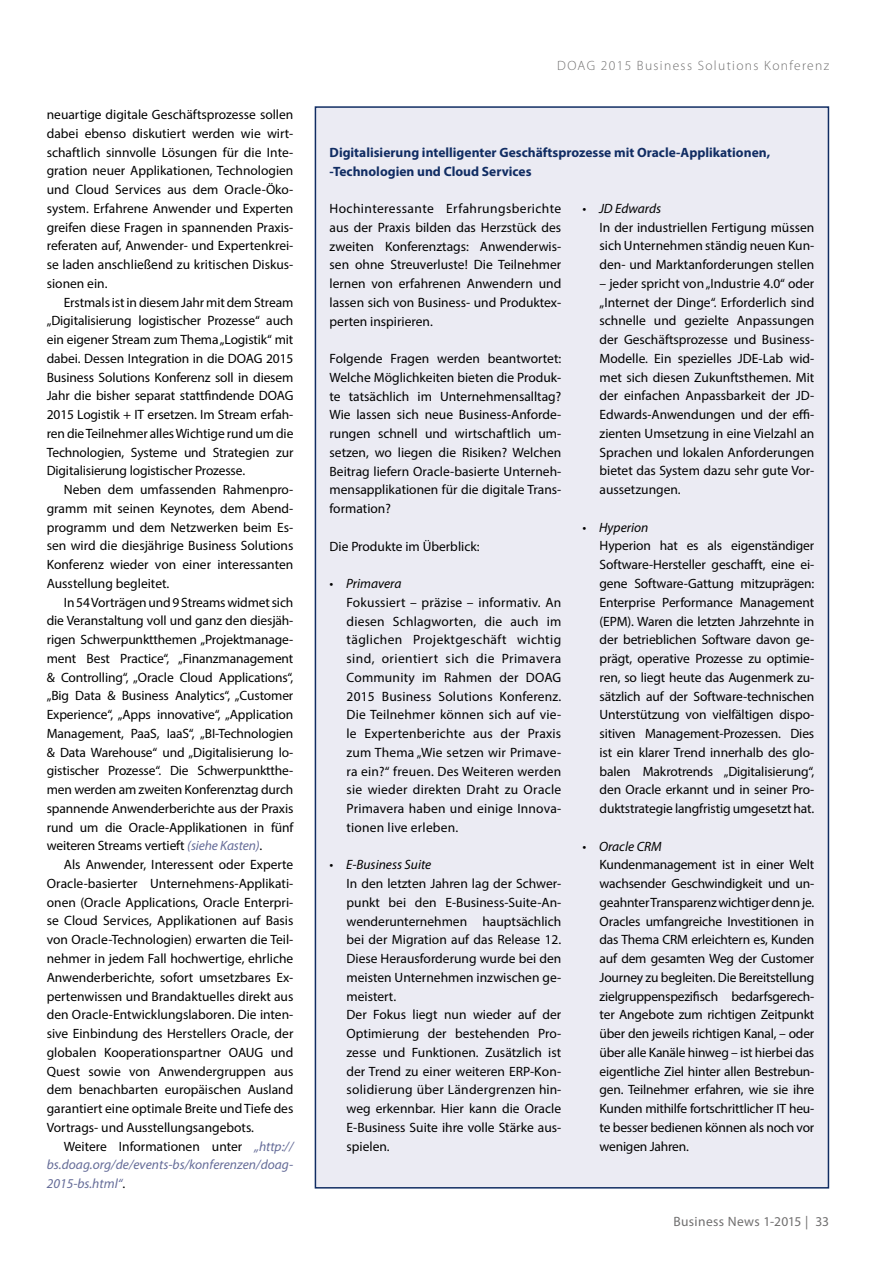
<style>
.page{position:relative;width:893px;height:1263px;background:#fff}
.page>*{position:absolute;margin:0;border:0;box-sizing:border-box;transform-origin:0 0}
.t1{font:13.5px/18.8px "Myriad Pro";color:#000;text-align:justify}
.t2{font:700 13.5px/18.8px "Myriad Pro";color:#112d63}
.t3{font:italic 13.5px/18.8px "Myriad Pro";letter-spacing:.005em;color:#656c98;text-align:justify}
.t4{font:italic 13.5px "Myriad Pro";color:#000}
.t5{font:300 13.5px "Myriad Pro";letter-spacing:.1em;color:#706f6f}
.t6{font:13.5px "Myriad Pro";letter-spacing:.025em;color:#706f6f}
.s1{font-style:italic;color:#656c98}
.s2{font-style:normal;color:#000}
</style>
<div class="page">
<div style="left:315px;top:106px;width:514px;height:1082px;background:#ebebf3;border:2px solid #112d63"></div>
<p class="t1" style="left:47px;top:105px;width:248px">neuartige digitale Geschäftsprozesse sollen dabei ebenso diskutiert werden wie wirt&shy;schaftlich sinnvolle Lösungen für die Inte&shy;gration neuer Applikationen, Technologien und Cloud Services aus dem Oracle-Öko&shy;system. Erfahrene Anwender und Experten greifen diese Fragen in spannenden Praxis&shy;referaten auf, Anwender- und Expertenkrei&shy;se laden anschließend zu kritischen Diskus&shy;sionen ein.</p>
<p class="t1" style="left:47px;top:292px;width:248px;text-indent:17px">Erstmals ist in diesem Jahr mit dem Stream „Digitalisierung logistischer Prozesse“ auch ein eigener Stream zum Thema „Logistik“ mit dabei. Dessen Integration in die DOAG 2015<br>Business Solutions Konferenz soll in diesem Jahr die bisher separat stattfindende DOAG 2015 Logistik + IT ersetzen. Im Stream erfah&shy;ren die Teilnehmer alles Wichtige rund um die Technologien, Systeme und Strategien zur Digitalisierung logistischer Prozesse.</p>
<p class="t1" style="left:47px;top:480px;width:248px;text-indent:17px">Neben dem umfassenden Rahmenpro&shy;gramm mit seinen Keynotes, dem Abend&shy;programm und dem Netzwerken beim Es&shy;sen wird die diesjährige Business Solutions Konferenz wieder von einer interessanten Ausstellung begleitet.</p>
<p class="t1" style="left:47px;top:592px;width:248px;text-indent:17px">In 54 Vorträgen und 9 Streams widmet sich die Veranstaltung voll und ganz den diesjäh&shy;rigen Schwerpunktthemen „Projektmanage&shy;ment Best Practice“, „Finanzmanagement &amp; Controlling“, „Oracle Cloud Applications“, „Big Data &amp; Business Analytics“, „Customer Experience“, „Apps innovative“, „Application Management, PaaS, IaaS“, „BI-Technologien &amp; Data Warehouse“ und „Digitalisierung lo&shy;gistischer Prozesse“. Die Schwerpunktthe&shy;men werden am zweiten Konferenztag durch spannende Anwenderberichte aus der Praxis rund um die Oracle-Applikationen in fünf weiteren Streams vertieft <span class="s1">(siehe Kasten)</span>.</p>
<p class="t1" style="left:47px;top:855px;width:248px;text-indent:17px">Als Anwender, Interessent oder Experte Oracle-basierter Unternehmens-Applikati&shy;onen (Oracle Applications, Oracle Enterpri&shy;se Cloud Services, Applikationen auf Basis von Oracle-Technologien) erwarten die Teil&shy;nehmer in jedem Fall hochwertige, ehrliche Anwenderberichte, sofort umsetzbares Ex&shy;pertenwissen und Brandaktuelles direkt aus den Oracle-Entwicklungslaboren. Die inten&shy;sive Einbindung des Herstellers Oracle, der globalen Kooperationspartner OAUG und Quest sowie von Anwendergruppen aus dem benachbarten europäischen Ausland garantiert eine optimale Breite und Tiefe des Vortrags- und Ausstellungsangebots.</p>
<p class="t3" style="left:47px;top:1136px;width:248px;text-indent:17px"><span class="s2">Weitere Informationen unter</span> „http:// bs.doag.org/de/events-bs/konferenzen/doag-2015-bs.html“<span class="s2">.</span></p>
<p class="t5" style="left:557px;top:58px;width:273px">DOAG 2015 Business Solutions Konferenz</p>
<p class="t2" style="left:330px;top:142px;width:442px">Digitalisierung intelligenter Geschäftsprozesse mit Oracle-Applikationen, -Technologien und Cloud Services</p>
<p class="t1" style="left:330px;top:199px;width:233px">Hochinteressante Erfahrungsberichte aus der Praxis bilden das Herzstück des zweiten Konferenztags: Anwenderwis&shy;sen ohne Streuverluste! Die Teilnehmer lernen von erfahrenen Anwendern und lassen sich von Business- und Produktex&shy;perten inspirieren.</p>
<p class="t1" style="left:330px;top:349px;width:233px">Folgende Fragen werden beantwortet:<br>Welche Möglichkeiten bieten die Produk&shy;te tatsächlich im Unternehmensalltag?<br>Wie lassen sich neue Business-Anforde&shy;rungen schnell und wirtschaftlich um&shy;setzen, wo liegen die Risiken? Welchen Beitrag liefern Oracle-basierte Unterneh&shy;mensapplikationen für die digitale Trans&shy;formation?</p>
<p class="t1" style="left:330px;top:536px;width:152px">Die Produkte im Überblick:</p>
<p class="t4" style="left:330px;top:575px;width:73px">• Primavera</p>
<p class="t1" style="left:347px;top:593px;width:216px">Fokussiert – präzise – informativ. An diesen Schlagworten, die auch im täglichen Projektgeschäft wichtig sind, orientiert sich die Primavera Community im Rahmen der DOAG 2015 Business Solutions Konferenz.<br>Die Teilnehmer können sich auf vie&shy;le Expertenberichte aus der Praxis zum Thema „Wie setzen wir Primave&shy;ra ein?“ freuen. Des Weiteren werden sie wieder direkten Draht zu Oracle Primavera haben und einige Innova&shy;tionen live erleben.</p>
<p class="t4" style="left:330px;top:856px;width:103px">• E-Business Suite</p>
<p class="t1" style="left:347px;top:874px;width:216px;text-align:left">In den letzten Jahren lag der Schwer&shy;punkt bei den E-Business-Suite-An&shy;wenderunternehmen hauptsächlich bei der Migration auf das Release 12.<br>Diese Herausforderung wurde bei den meisten Unternehmen inzwischen ge&shy;meistert.<br>Der Fokus liegt nun wieder auf der<br>Optimierung der bestehenden Pro&shy;zesse und Funktionen. Zusätzlich ist der Trend zu einer weiteren ERP-Kon&shy;solidierung über Ländergrenzen hin&shy;weg erkennbar. Hier kann die Oracle<br>E-Business Suite ihre volle Stärke aus&shy;spielen.</p>
<p class="t4" style="left:583px;top:200px;width:80px">• JD Edwards</p>
<p class="t1" style="left:600px;top:218px;width:216px">In der industriellen Fertigung müssen sich Unternehmen ständig neuen Kun&shy;den- und Marktanforderungen stellen</p>
<p class="t1" style="left:600px;top:274px;width:216px">– jeder spricht von „Industrie 4.0“ oder „Internet der Dinge“. Erforderlich sind schnelle und gezielte Anpassungen der Geschäftsprozesse und Business-Modelle. Ein spezielles JDE-Lab wid&shy;met sich diesen Zukunftsthemen. Mit der einfachen Anpassbarkeit der JD-Edwards-Anwendungen und der effi&shy;zienten Umsetzung in eine Vielzahl an Sprachen und lokalen Anforderungen bietet das System dazu sehr gute Vor&shy;aussetzungen.</p>
<p class="t4" style="left:583px;top:519px;width:67px">• Hyperion</p>
<p class="t1" style="left:600px;top:536px;width:216px">Hyperion hat es als eigenständiger Software-Hersteller geschafft, eine ei&shy;gene Software-Gattung mitzuprägen:<br>Enterprise Performance Management (EPM). Waren die letzten Jahrzehnte in der betrieblichen Software davon ge&shy;prägt, operative Prozesse zu optimie&shy;ren, so liegt heute das Augenmerk zu&shy;sätzlich auf der Software-technischen Unterstützung von vielfältigen dispo&shy;sitiven Management-Prozessen. Dies ist ein klarer Trend innerhalb des glo&shy;balen Makrotrends „Digitalisierung“, den Oracle erkannt und in seiner Pro&shy;duktstrategie langfristig umgesetzt hat.</p>
<p class="t4" style="left:583px;top:838px;width:81px">• Oracle CRM</p>
<p class="t1" style="left:600px;top:855px;width:216px">Kundenmanagement ist in einer Welt wachsender Geschwindigkeit und un&shy;geahnter Transparenz wichtiger denn je.<br>Oracles umfangreiche Investitionen in das Thema CRM erleichtern es, Kunden auf dem gesamten Weg der Customer Journey zu begleiten. Die Bereitstellung zielgruppenspezifisch bedarfsgerech&shy;ter Angebote zum richtigen Zeitpunkt über den jeweils richtigen Kanal, – oder über alle Kanäle hinweg – ist hierbei das eigentliche Ziel hinter allen Bestrebun&shy;gen. Teilnehmer erfahren, wie sie ihre Kunden mithilfe fortschrittlicher IT heu&shy;te besser bedienen können als noch vor wenigen Jahren.</p>
<p class="t6" style="left:673px;top:1213px;width:157px">Business News 1-2015 | 33</p>
</div>
